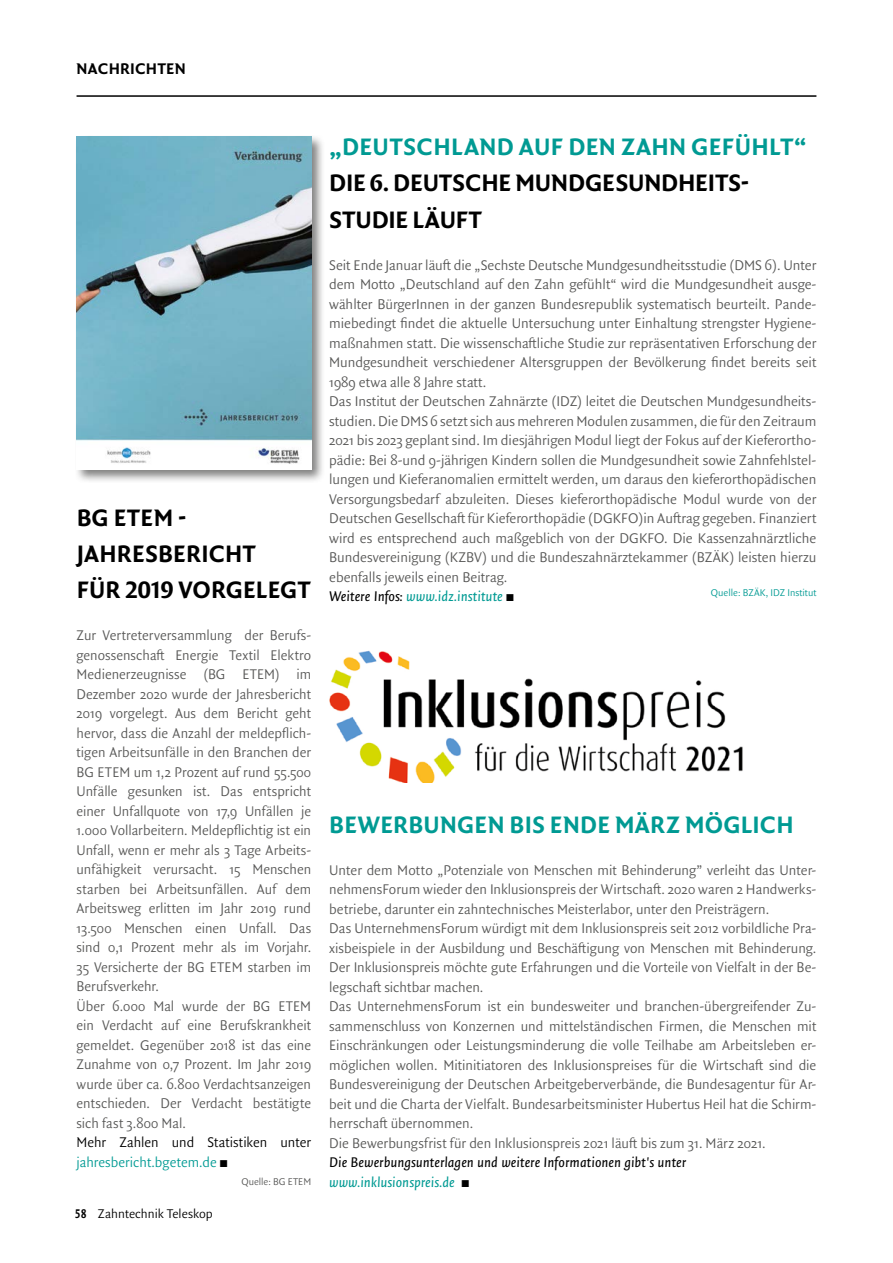
<style>
.page{position:relative;width:893px;height:1263px;background:#fff}
.page>*{position:absolute;margin:0;border:0;box-sizing:border-box;transform-origin:0 0}
.t1{font:25.5px/36px "Quadraat Sans OT Bld";letter-spacing:-.01em;color:#000}
.t2{font:25.5px "Quadraat Sans OT Bld";letter-spacing:.01em;color:#009a93}
.t3{font:16.5px "Quadraat Sans OT Bld";letter-spacing:.01em;color:#000}
.t4{font:300 15px/19.5px "Quadraat Sans OT";color:#575756}
.t5{font:italic 15px/19.5px "Quadraat Sans OT";color:#000}
.t6{font:300 15px/19.5px "Quadraat Sans OT";color:#000}
.t7{font:300 13.5px "Quadraat Sans OT";color:#000}
.t8{font:300 10.5px "Quadraat Sans OT";color:#009a93}
.t9{font:300 10.5px "Quadraat Sans OT";color:#575756}
.s1{color:#009a93}
.s2{font-family:"Quadraat Sans OT Bld";font-weight:400}
.s3{font-weight:400;font-style:italic;color:#000}
.s4{font-weight:400;font-style:italic;color:#009a93}
.s5{color:#000}
.s6{font-weight:300;font-style:normal}
</style>
<div class="page">
<hr style="left:77px;top:95px;width:739px;height:2px;background:#000">
<img style="left:329px;top:650px;width:414px;height:132px">
<div style="left:74px;top:134px;width:251px;height:349px;background:#575756;opacity:.75"></div>
<img style="left:77px;top:136px;width:234px;height:333px">
<p class="t3" style="left:77px;top:57px;width:111px">NACHRICHTEN</p>
<h1 class="t1" style="left:77px;top:499px;width:236px">BG ETEM -<br>JAHRESBERICHT<br>FÜR 2019 VORGELEGT</h1>
<p class="t4" style="left:77px;top:625px;width:236px">Zur Vertreterversammlung der Berufs&shy;genossenschaft Energie Textil Elektro Medienerzeugnisse (BG ETEM) im Dezember 2020 wurde der Jahresbericht 2019 vorgelegt. Aus dem Bericht geht hervor, dass die Anzahl der meldepflich&shy;tigen Arbeitsunfälle in den Branchen der BG ETEM um 1,2 Prozent auf rund 55.500<br>Unfälle gesunken ist. Das entspricht einer Unfallquote von 17,9 Unfällen je 1.000 Vollarbeitern. Meldepflichtig ist ein Unfall, wenn er mehr als 3 Tage Arbeits&shy;unfähigkeit verursacht. 15 Menschen starben bei Arbeitsunfällen. Auf dem Arbeitsweg erlitten im Jahr 2019 rund 13.500 Menschen einen Unfall. Das sind 0,1 Prozent mehr als im Vorjahr.<br>35 Versicherte der BG ETEM starben im Berufsverkehr.<br>Über 6.000 Mal wurde der BG ETEM ein Verdacht auf eine Berufskrankheit gemeldet. Gegenüber 2018 ist das eine Zunahme von 0,7 Prozent. Im Jahr 2019 wurde über ca. 6.800 Verdachtsanzeigen entschieden. Der Verdacht bestätigte sich fast 3.800 Mal.</p>
<p class="t6" style="left:77px;top:1132px;width:236px">Mehr Zahlen und Statistiken unter <span class="s1">jahresbericht.bgetem.de</span> ◼</p>
<p class="t9" style="left:241px;top:1174px;width:71px">Quelle: BG ETEM</p>
<p class="t7" style="left:75px;top:1204px;width:139px"><span class="s2">58</span> Zahntechnik Teleskop</p>
<h1 class="t2" style="left:329px;top:129px;width:479px">„DEUTSCHLAND AUF DEN ZAHN GEFÜHLT“</h1>
<h1 class="t1" style="left:329px;top:165px;width:421px">DIE 6. DEUTSCHE MUNDGESUNDHEITS-<br>STUDIE LÄUFT</h1>
<p class="t4" style="left:329px;top:255px;width:489px">Seit Ende Januar läuft die „Sechste Deutsche Mundgesundheitsstudie (DMS 6). Unter dem Motto „Deutschland auf den Zahn gefühlt“ wird die Mundgesundheit ausge&shy;wählter BürgerInnen in der ganzen Bundesrepublik systematisch beurteilt. Pande&shy;miebedingt findet die aktuelle Untersuchung unter Einhaltung strengster Hygiene&shy;maßnahmen statt. Die wissenschaftliche Studie zur repräsentativen Erforschung der Mundgesundheit verschiedener Altersgruppen der Bevölkerung findet bereits seit 1989 etwa alle 8 Jahre statt.<br>Das Institut der Deutschen Zahnärzte (IDZ) leitet die Deutschen Mundgesundheits&shy;studien. Die DMS 6 setzt sich aus mehreren Modulen zusammen, die für den Zeitraum 2021 bis 2023 geplant sind. Im diesjährigen Modul liegt der Fokus auf der Kieferortho&shy;pädie: Bei 8-und 9-jährigen Kindern sollen die Mundgesundheit sowie Zahnfehlstel&shy;lungen und Kieferanomalien ermittelt werden, um daraus den kieferorthopädischen Versorgungsbedarf abzuleiten. Dieses kieferorthopädische Modul wurde von der Deutschen Gesellschaft für Kieferorthopädie (DGKFO)in Auftrag gegeben. Finanziert wird es entsprechend auch maßgeblich von der DGKFO. Die Kassenzahnärztliche Bundesvereinigung (KZBV) und die Bundeszahnärztekammer (BZÄK) leisten hierzu ebenfalls jeweils einen Beitrag.<br><span class="s3">Weitere Infos:</span> <span class="s4">www.idz.institute</span> <span class="s5">◼</span></p>
<p class="t8" style="left:711px;top:586px;width:107px">Quelle: BZÄK, IDZ Institut</p>
<h1 class="t2" style="left:329px;top:806px;width:466px">BEWERBUNGEN BIS ENDE MÄRZ MÖGLICH</h1>
<p class="t4" style="left:329px;top:860px;width:489px">Unter dem Motto „Potenziale von Menschen mit Behinderung” verleiht das Unter&shy;nehmensForum wieder den Inklusionspreis der Wirtschaft. 2020 waren 2 Handwerks&shy;betriebe, darunter ein zahntechnisches Meisterlabor, unter den Preisträgern.<br>Das UnternehmensForum würdigt mit dem Inklusionspreis seit 2012 vorbildliche Pra&shy;xisbeispiele in der Ausbildung und Beschäftigung von Menschen mit Behinderung.<br>Der Inklusionspreis möchte gute Erfahrungen und die Vorteile von Vielfalt in der Be&shy;legschaft sichtbar machen.<br>Das UnternehmensForum ist ein bundesweiter und branchen-übergreifender Zu&shy;sammenschluss von Konzernen und mittelständischen Firmen, die Menschen mit Einschränkungen oder Leistungsminderung die volle Teilhabe am Arbeitsleben er&shy;möglichen wollen. Mitinitiatoren des Inklusionspreises für die Wirtschaft sind die Bundesvereinigung der Deutschen Arbeitgeberverbände, die Bundesagentur für Ar&shy;beit und die Charta der Vielfalt. Bundesarbeitsminister Hubertus Heil hat die Schirm&shy;herrschaft übernommen.<br>Die Bewerbungsfrist für den Inklusionspreis 2021 läuft bis zum 31. März 2021.</p>
<p class="t5" style="left:329px;top:1152px;width:359px">Die Bewerbungsunterlagen und weitere Informationen gibt's unter <span class="s1">www.inklusionspreis.de</span> <span class="s6">◼</span></p>
</div>
